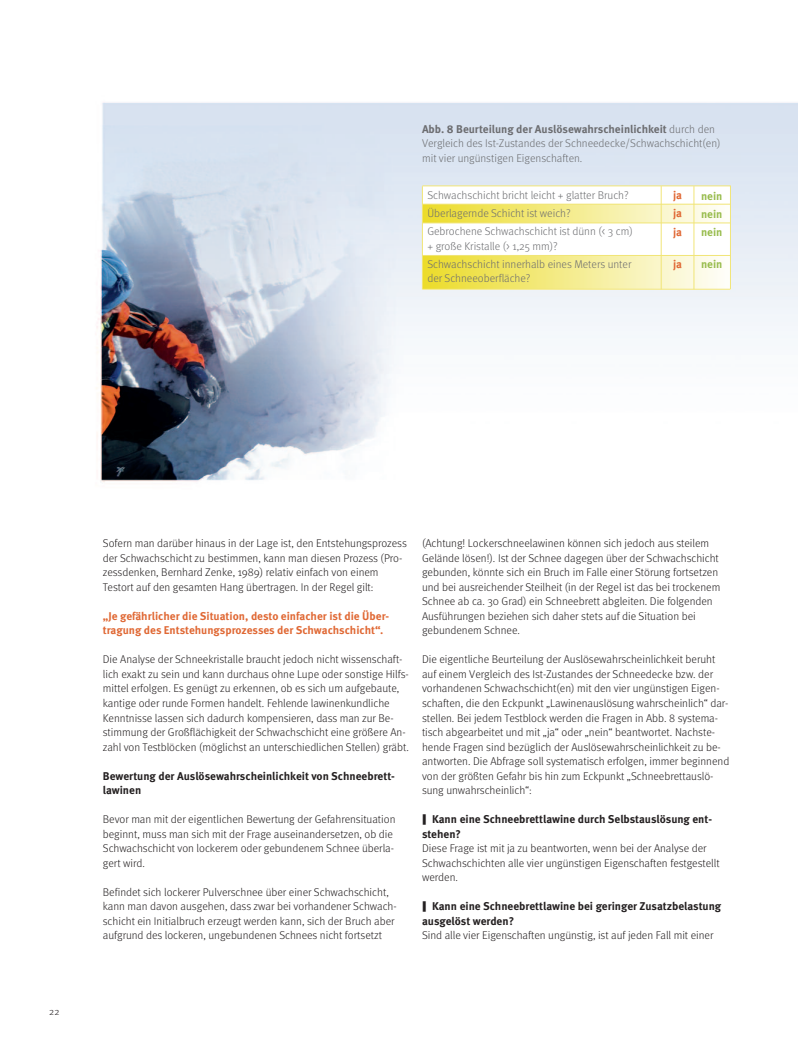
<style>
.page{position:relative;width:798px;height:1053px;background:#fff}
.page>*{position:absolute;margin:0;border:0;box-sizing:border-box;transform-origin:0 0}
.t1{font:300 11.25px/14.5px "Meta OT";color:#231f20}
.t2{font:300 11.25px/18.1px "Meta OT";color:#6c6d70}
.t3{font:700 11.25px/14.5px "Meta OT";color:#231f20}
.t4{font:700 11.25px/18.1px "Meta OT";color:#e06834}
.t5{font:700 11.25px/18.1px "Meta OT";color:#98bc4d;text-align:justify}
.t6{font:300 10px "Meta OT";color:#231f20}
.s1{font-weight:700}
</style>
<div class="page">
<img style="left:96px;top:102px;width:701px;height:380px">
<div style="left:422px;top:223px;width:308px;height:32px;background:#fff"></div>
<div style="left:422px;top:186px;width:308px;height:18px;background:#fff"></div>
<div style="left:422px;top:204px;width:308px;height:19px;background:linear-gradient(to right,#ecdc2a,#fefef9)"></div>
<div style="left:422px;top:255px;width:308px;height:34px;background:linear-gradient(to right,#ecdc2a,#fefef9)"></div>
<hr style="left:422px;top:204px;width:308px;height:1px;background:#f1e577">
<hr style="left:422px;top:186px;width:308px;height:1px;background:#f1e577">
<hr style="left:730px;top:186px;width:1px;height:103px;background:#f1e577">
<hr style="left:693px;top:186px;width:1px;height:103px;background:#f1e577">
<hr style="left:660px;top:186px;width:1px;height:103px;background:#f1e577">
<hr style="left:422px;top:223px;width:308px;height:1px;background:#f1e577">
<hr style="left:422px;top:255px;width:308px;height:1px;background:#f1e577">
<hr style="left:422px;top:289px;width:308px;height:1px;background:#f1e577">
<hr style="left:422px;top:186px;width:1px;height:103px;background:#f1e577">
<p class="t2" style="left:422px;top:123px;width:300px;line-height:14.5px"><span class="s1">Abb. 8 Beurteilung der Auslösewahrscheinlichkeit</span> durch den<br>Vergleich des Ist-Zustandes der Schneedecke/Schwachschicht(en) mit vier ungünstigen Eigenschaften.</p>
<p class="t4" style="left:673px;top:187px;width:10px;text-align:justify">ja ja ja</p>
<p class="t4" style="left:673px;top:255px;width:10px">ja</p>
<p class="t2" style="left:427px;top:187px;width:207px">Schwachschicht bricht leicht + glatter Bruch?<br>Überlagernde Schicht ist weich?<br>Gebrochene Schwachschicht ist dünn (&lt; 3 cm)</p>
<p class="t2" style="left:427px;top:237px;width:205px">+ große Kristalle (&gt; 1,25 mm)?<br>Schwachschicht innerhalb eines Meters unter</p>
<p class="t2" style="left:427px;top:270px;width:104px">der Schneeoberfläche?</p>
<p class="t5" style="left:700px;top:187px;width:23px">nein nein nein</p>
<p class="t5" style="left:700px;top:256px;width:23px">nein</p>
<p class="t6" style="left:49px;top:1007px;width:12px">22</p>
<p class="t1" style="left:103px;top:537px;width:305px">Sofern man darüber hinaus in der Lage ist, den Entstehungsprozess der Schwachschicht zu bestimmen, kann man diesen Prozess (Pro&shy;zessdenken, Bernhard Zenke, 1989) relativ einfach von einem Testort auf den gesamten Hang übertragen. In der Regel gilt:</p>
<p class="t4" style="left:103px;top:609px;width:288px;line-height:14.5px">„Je gefährlicher die Situation, desto einfacher ist die Über&shy;tragung des Entstehungsprozesses der Schwachschicht“.</p>
<p class="t1" style="left:103px;top:653px;width:307px">Die Analyse der Schneekristalle braucht jedoch nicht wissenschaft&shy;lich exakt zu sein und kann durchaus ohne Lupe oder sonstige Hilfs&shy;mittel erfolgen. Es genügt zu erkennen, ob es sich um aufgebaute, kantige oder runde Formen handelt. Fehlende lawinenkundliche Kenntnisse lassen sich dadurch kompensieren, dass man zur Be&shy;stimmung der Großflächigkeit der Schwachschicht eine größere An&shy;zahl von Testblöcken (möglichst an unterschiedlichen Stellen) gräbt.</p>
<p class="t3" style="left:103px;top:769px;width:293px">Bewertung der Auslösewahrscheinlichkeit von Schneebrett&shy;lawinen</p>
<p class="t1" style="left:103px;top:812px;width:294px">Bevor man mit der eigentlichen Bewertung der Gefahrensituation beginnt, muss man sich mit der Frage auseinandersetzen, ob die Schwachschicht von lockerem oder gebundenem Schnee überla&shy;gert wird.</p>
<p class="t1" style="left:103px;top:885px;width:295px">Befindet sich lockerer Pulverschnee über einer Schwachschicht, kann man davon ausgehen, dass zwar bei vorhandener Schwach&shy;schicht ein Initialbruch erzeugt werden kann, sich der Bruch aber aufgrund des lockeren, ungebundenen Schnees nicht fortsetzt</p>
<p class="t1" style="left:422px;top:537px;width:300px">(Achtung! Lockerschneelawinen können sich jedoch aus steilem Gelände lösen!). Ist der Schnee dagegen über der Schwachschicht gebunden, könnte sich ein Bruch im Falle einer Störung fortsetzen und bei ausreichender Steilheit (in der Regel ist das bei trockenem Schnee ab ca. 30 Grad) ein Schneebrett abgleiten. Die folgenden Ausführungen beziehen sich daher stets auf die Situation bei gebundenem Schnee.</p>
<p class="t1" style="left:422px;top:653px;width:309px">Die eigentliche Beurteilung der Auslösewahrscheinlichkeit beruht auf einem Vergleich des Ist-Zustandes der Schneedecke bzw. der vorhandenen Schwachschicht(en) mit den vier ungünstigen Eigen&shy;schaften, die den Eckpunkt „Lawinenauslösung wahrscheinlich“ dar&shy;stellen. Bei jedem Testblock werden die Fragen in Abb. 8 systema&shy;tisch abgearbeitet und mit „ja“ oder „nein“ beantwortet. Nachste&shy;hende Fragen sind bezüglich der Auslösewahrscheinlichkeit zu be&shy;antworten. Die Abfrage soll systematisch erfolgen, immer beginnend von der größten Gefahr bis hin zum Eckpunkt „Schneebrettauslö&shy;sung unwahrscheinlich“:</p>
<p class="t3" style="left:422px;top:812px;width:291px">❙ Kann eine Schneebrettlawine durch Selbstauslösung ent&shy;stehen?</p>
<p class="t1" style="left:422px;top:841px;width:299px">Diese Frage ist mit ja zu beantworten, wenn bei der Analyse der<br>Schwachschichten alle vier ungünstigen Eigenschaften festgestellt werden.</p>
<p class="t3" style="left:422px;top:899px;width:300px">❙ Kann eine Schneebrettlawine bei geringer Zusatzbelastung ausgelöst werden?</p>
<p class="t1" style="left:422px;top:928px;width:293px">Sind alle vier Eigenschaften ungünstig, ist auf jeden Fall mit einer</p>
</div>
